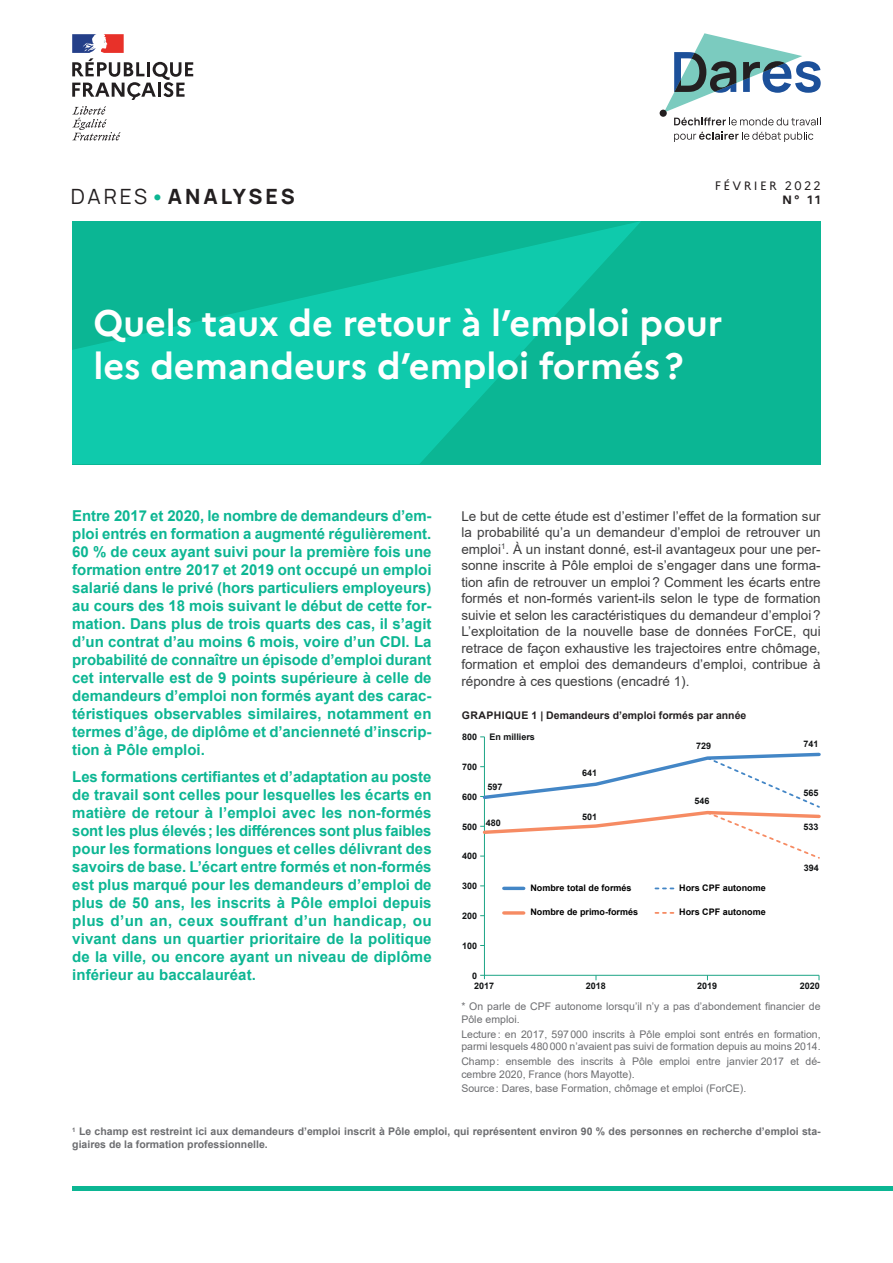
<style>
.page{position:relative;width:893px;height:1263px;background:#fff}
.page>*{position:absolute;margin:0;border:0;box-sizing:border-box;transform-origin:0 0}
.t1{font:700 36px/43.2px "Marianne";color:#fff}
.t2{font:800 21px "Manrope";letter-spacing:.14em;color:#231f20}
.t3{font:700 15px/18px "Arial";color:#0cb693;text-align:justify}
.t4{font:13.5px/16.5px "Arial";color:#3e3e3f;text-align:justify}
.t5{font:12px "Marianne";letter-spacing:.2em;color:#231f20}
.t6{font:700 12px "Marianne";color:#231f20}
.t7{font:10.5px/12.6px "Arial";color:#6c6d70}
.t8{font:700 10.5px/12.8px "Arial";color:#6c6d70}
.t9{font:700 10.5px "Arial";color:#231f20}
.t10{font:700 9px "Arial";color:#111314}
.t11{font:700 9px "Arial";color:#000001}
.s1{font-weight:400}
.s2{font-weight:700;color:#0cb693}
</style>
<div class="page">
<svg style="left:72px;top:106px;width:49px;height:34px"></svg>
<svg style="left:72px;top:34px;width:121px;height:66px"></svg>
<div style="left:660px;top:110px;width:7px;height:7px;background:#231f20;border-radius:50%"></div>
<svg style="left:674px;top:132px;width:139px;height:10px"></svg>
<svg style="left:664px;top:34px;width:157px;height:91px"></svg>
<div style="left:72px;top:1186px;width:821px;height:5px;background:#0cb693"></div>
<div style="left:72px;top:221px;width:749px;height:243px;background:#0bb694"></div>
<svg style="left:72px;top:221px;width:569px;height:243px;fill:#0fcaac"></svg>
<hr style="left:480px;top:975px;width:339px;height:1px;background:#1ca486">
<hr style="left:484px;top:737px;width:1px;height:242px;background:#1ca486">
<svg style="left:480px;top:751px;width:341px;height:109px"></svg>
<hr style="left:504px;top:887px;width:20px;height:3px;background:#4386c6">
<svg style="left:655px;top:887px;width:20px;height:2px"></svg>
<svg style="left:504px;top:911px;width:20px;height:4px"></svg>
<svg style="left:655px;top:912px;width:20px;height:2px"></svg>
<h2 class="t2" style="left:71px;top:182px;width:226px"><span class="s1">DARES</span><span class="s2">•</span>ANALYSES</h2>
<p class="t5" style="left:715px;top:176px;width:107px">FÉVRIER 2022</p>
<p class="t6" style="left:782px;top:191px;width:40px">N° 11</p>
<h1 class="t1" style="left:94px;top:299px;width:630px">Quels taux de retour à l’emploi pour les demandeurs d’emploi formés?</h1>
<p class="t3" style="left:72px;top:507px;width:361px">Entre 2017 et 2020, le nombre de demandeurs d’em&shy;ploi entrés en formation a augmenté régulièrement.<br>60 % de ceux ayant suivi pour la première fois une formation entre 2017 et 2019 ont occupé un emploi salarié dans le privé (hors particuliers employeurs) au cours des 18 mois suivant le début de cette for&shy;mation. Dans plus de trois quarts des cas, il s’agit d’un contrat d’au moins 6 mois, voire d’un CDI. La probabilité de connaître un épisode d’emploi durant cet intervalle est de 9 points supérieure à celle de demandeurs d’emploi non formés ayant des carac&shy;téristiques observables similaires, notamment en termes d’âge, de diplôme et d’ancienneté d’inscrip&shy;tion à Pôle emploi.</p>
<p class="t3" style="left:72px;top:768px;width:361px">Les formations certifiantes et d’adaptation au poste de travail sont celles pour lesquelles les écarts en matière de retour à l’emploi avec les non-formés sont les plus élevés; les différences sont plus faibles pour les formations longues et celles délivrant des savoirs de base. L’écart entre formés et non-formés est plus marqué pour les demandeurs d’emploi de plus de 50 ans, les inscrits à Pôle emploi depuis plus d’un an, ceux souffrant d’un handicap, ou vivant dans un quartier prioritaire de la politique de la ville, ou encore ayant un niveau de diplôme inférieur au baccalauréat.</p>
<p class="t4" style="left:461px;top:508px;width:361px">Le but de cette étude est d’estimer l’effet de la formation sur la probabilité qu’a un demandeur d’emploi de retrouver un emploi<sup>1</sup>. À un instant donné, est-il avantageux pour une per&shy;sonne inscrite à Pôle emploi de s’engager dans une forma&shy;tion afin de retrouver un emploi? Comment les écarts entre formés et non-formés varient-ils selon le type de formation suivie et selon les caractéristiques du demandeur d’emploi?<br>L’exploitation de la nouvelle base de données ForCE, qui retrace de façon exhaustive les trajectoires entre chômage, formation et emploi des demandeurs d’emploi, contribue à répondre à ces questions (encadré 1).</p>
<p class="t9" style="left:462px;top:708px;width:286px">GRAPHIQUE 1 | Demandeurs d’emploi formés par année</p>
<p class="t10" style="left:462px;top:731px;width:17px">800</p>
<p class="t10" style="left:489px;top:731px;width:47px">En milliers</p>
<p class="t10" style="left:696px;top:740px;width:17px">729</p>
<p class="t10" style="left:803px;top:738px;width:17px">741</p>
<p class="t10" style="left:462px;top:760px;width:17px">700</p>
<p class="t10" style="left:582px;top:766px;width:17px">641</p>
<p class="t10" style="left:462px;top:790px;width:17px">600</p>
<p class="t10" style="left:487px;top:781px;width:17px">597</p>
<p class="t10" style="left:695px;top:794px;width:17px">546</p>
<p class="t10" style="left:803px;top:787px;width:17px">565</p>
<p class="t10" style="left:462px;top:820px;width:17px">500</p>
<p class="t10" style="left:486px;top:817px;width:17px">480</p>
<p class="t10" style="left:582px;top:810px;width:17px">501</p>
<p class="t10" style="left:804px;top:820px;width:17px">533</p>
<p class="t10" style="left:462px;top:850px;width:17px">400</p>
<p class="t10" style="left:462px;top:880px;width:17px">300</p>
<p class="t10" style="left:462px;top:909px;width:17px">200</p>
<p class="t11" style="left:530px;top:881px;width:102px">Nombre total de formés</p>
<p class="t11" style="left:679px;top:881px;width:88px">Hors CPF autonome</p>
<p class="t11" style="left:530px;top:905px;width:109px">Nombre de primo-formés</p>
<p class="t11" style="left:679px;top:905px;width:88px">Hors CPF autonome</p>
<p class="t10" style="left:804px;top:861px;width:17px">394</p>
<p class="t10" style="left:462px;top:939px;width:17px">100</p>
<p class="t10" style="left:472px;top:969px;width:7px">0</p>
<p class="t10" style="left:474px;top:979px;width:22px">2017</p>
<p class="t10" style="left:586px;top:979px;width:22px">2018</p>
<p class="t10" style="left:697px;top:979px;width:22px">2019</p>
<p class="t10" style="left:800px;top:979px;width:22px">2020</p>
<p class="t7" style="left:461px;top:1000px;width:361px">* On parle de CPF autonome lorsqu’il n’y a pas d’abondement financier de<br>Pôle emploi.</p>
<p class="t7" style="left:461px;top:1028px;width:361px">Lecture: en 2017, 597000 inscrits à Pôle emploi sont entrés en formation, parmi lesquels 480000 n’avaient pas suivi de formation depuis au moins 2014.</p>
<p class="t7" style="left:461px;top:1055px;width:361px">Champ: ensemble des inscrits à Pôle emploi entre janvier 2017 et dé&shy;cembre 2020, France (hors Mayotte).</p>
<p class="t7" style="left:461px;top:1082px;width:286px">Source: Dares, base Formation, chômage et emploi (ForCE).</p>
<p class="t8" style="left:72px;top:1125px;width:750px"><sup>1</sup> Le champ est restreint ici aux demandeurs d’emploi inscrit à Pôle emploi, qui représentent environ 90 % des personnes en recherche d’emploi sta&shy;giaires de la formation professionnelle.</p>
</div>
